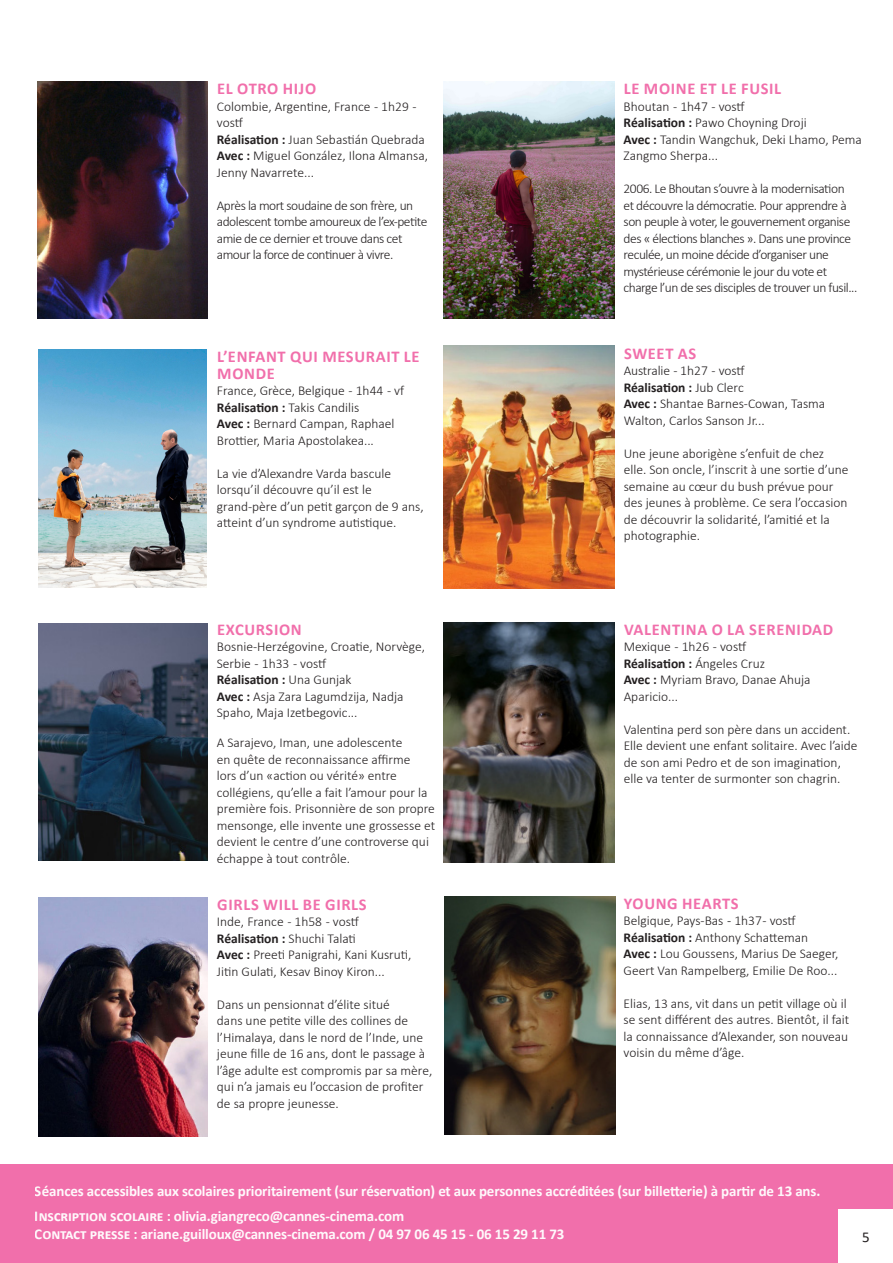
<style>
.page{position:relative;width:893px;height:1263px;background:#fff}
.page>*{position:absolute;margin:0;border:0;box-sizing:border-box;transform-origin:0 0}
.t1{font:700 16.5px "Calibri";letter-spacing:.04em;color:#f16fab}
.t2{font:700 15px/25.5px "Calibri";letter-spacing:-.01em;color:#fff}
.t3{font:15px "Calibri";color:#231f20}
.t4{font:300 13.5px/16.5px "Calibri";color:#231f20}
.t5{font:300 13.5px/16.5px "Calibri";letter-spacing:-.035em;color:#231f20}
.t6{font:700 13.5px "Calibri";color:#231f20}
.s1{font-weight:700}
.s2{font-weight:300}
.s3{color:#000}
</style>
<div class="page">
<img style="left:38px;top:82px;width:169px;height:237px">
<img style="left:444px;top:346px;width:171px;height:242px">
<img style="left:444px;top:622px;width:171px;height:240px">
<img style="left:38px;top:350px;width:169px;height:238px">
<img style="left:444px;top:896px;width:171px;height:238px">
<img style="left:38px;top:897px;width:169px;height:240px">
<img style="left:444px;top:82px;width:171px;height:237px">
<img style="left:38px;top:624px;width:169px;height:236px">
<div style="left:0;top:1165px;width:893px;height:98px;background:#f16fab"></div>
<div style="left:839px;top:1209px;width:54px;height:54px;background:#fff"></div>
<p class="t1" style="left:217px;top:77px;width:100px">EL OTRO HIJO</p>
<p class="t4" style="left:217px;top:98px;width:201px">Colombie, Argentine, France - 1h29 - vostf</p>
<p class="t4" style="left:217px;top:131px;width:210px"><span class="s1">Réalisation :</span> Juan Sebastián Quebrada</p>
<p class="t4" style="left:217px;top:147px;width:213px"><span class="s1">Avec :</span> Miguel González, Ilona Almansa,<br>Jenny Navarrete...</p>
<p class="t5" style="left:217px;top:197px;width:212px">Après la mort soudaine de son frère, un adolescent tombe amoureux de l’ex-petite amie de ce dernier et trouve dans cet amour la force de continuer à vivre.</p>
<p class="t1" style="left:217px;top:345px;width:204px">L’ENFANT QUI MESURAIT LE</p>
<p class="t1" style="left:217px;top:361px;width:59px">MONDE</p>
<p class="t4" style="left:217px;top:382px;width:189px">France, Grèce, Belgique - 1h44 - vf</p>
<p class="t4" style="left:217px;top:399px;width:144px"><span class="s1">Réalisation :</span> Takis Candilis</p>
<p class="t4" style="left:217px;top:415px;width:179px"><span class="s1">Avec :</span> Bernard Campan, Raphael<br>Brottier, Maria Apostolakea...</p>
<p class="t4" style="left:217px;top:465px;width:176px">La vie d’Alexandre Varda bascule lorsqu’il découvre qu’il est le</p>
<p class="t4" style="left:217px;top:498px;width:208px">grand-père d’un petit garçon de 9 ans, atteint d’un syndrome autistique.</p>
<p class="t1" style="left:217px;top:617px;width:86px">EXCURSION</p>
<p class="t4" style="left:217px;top:638px;width:210px">Bosnie-Herzégovine, Croatie, Norvège,<br>Serbie - 1h33 - vostf</p>
<p class="t6" style="left:217px;top:670px;width:136px">Réalisation : <span class="s2">Una Gunjak</span></p>
<p class="t4" style="left:217px;top:688px;width:188px"><span class="s1">Avec :</span> Asja Zara Lagumdzija, Nadja<br>Spaho, Maja Izetbegovic...</p>
<p class="t4" style="left:217px;top:734px;width:220px">A Sarajevo, Iman, une adolescente<br>en quête de reconnaissance affirme<br>lors d’un «action ou vérité» entre collégiens, qu’elle a fait l’amour pour la première fois. Prisonnière de son propre mensonge, elle invente une grossesse et devient le centre d’une controverse qui échappe à tout contrôle.</p>
<p class="t1" style="left:217px;top:893px;width:151px">GIRLS WILL BE GIRLS</p>
<p class="t4" style="left:217px;top:913px;width:144px">Inde, France - 1h58 - vostf</p>
<p class="t4" style="left:217px;top:930px;width:196px"><span class="s1">Réalisation :</span> Shuchi Talati<br><span class="s1">Avec :</span> Preeti Panigrahi, Kani Kusruti,<br>Jitin Gulati, Kesav Binoy Kiron...</p>
<p class="t4" style="left:217px;top:996px;width:217px">Dans un pensionnat d’élite situé<br>dans une petite ville des collines de l’Himalaya, dans le nord de l’Inde, une jeune fille de 16 ans, dont le passage à l’âge adulte est compromis par sa mère, qui n’a jamais eu l’occasion de profiter de sa propre jeunesse.</p>
<p class="t1" style="left:624px;top:77px;width:159px">LE MOINE ET LE FUSIL</p>
<p class="t4" style="left:624px;top:98px;width:123px">Bhoutan - 1h47 - vostf</p>
<p class="t4" style="left:624px;top:114px;width:185px"><span class="s1">Réalisation :</span> Pawo Choyning Droji</p>
<p class="t4" style="left:624px;top:131px;width:240px"><span class="s1">Avec :</span> Tandin Wangchuk, Deki Lhamo, Pema<br>Zangmo Sherpa...</p>
<p class="t5" style="left:624px;top:180px;width:235px">2006. Le Bhoutan s’ouvre à la modernisation et découvre la démocratie. Pour apprendre à son peuple à voter, le gouvernement organise des « élections blanches ». Dans une province reculée, un moine décide d’organiser une mystérieuse cérémonie le jour du vote et charge l’un de ses disciples de trouver un fusil...</p>
<p class="t1" style="left:624px;top:341px;width:74px">SWEET AS</p>
<p class="t4" style="left:624px;top:362px;width:123px">Australie - 1h27 - vostf</p>
<p class="t6" style="left:624px;top:377px;width:122px">Réalisation : <span class="s2">Jub Clerc</span></p>
<p class="t4" style="left:624px;top:395px;width:203px"><span class="s1">Avec :</span> Shantae Barnes-Cowan, Tasma<br>Walton, Carlos Sanson Jr...</p>
<p class="t4" style="left:624px;top:445px;width:226px">Une jeune aborigène s’enfuit de chez elle. Son oncle, l’inscrit à une sortie d’une semaine au cœur du bush prévue pour des jeunes à problème. Ce sera l’occasion de découvrir la solidarité, l’amitié et la photographie.</p>
<p class="t1" style="left:624px;top:618px;width:211px">VALENTINA O LA SERENIDAD</p>
<p class="t4" style="left:624px;top:638px;width:124px">Mexique - 1h26 - vostf</p>
<p class="t6" style="left:624px;top:654px;width:143px">Réalisation : <span class="s2">Ángeles Cruz</span></p>
<p class="t4" style="left:624px;top:671px;width:188px"><span class="s1">Avec :</span> Myriam Bravo, Danae Ahuja<br>Aparicio...</p>
<p class="t4" style="left:624px;top:721px;width:235px">Valentina perd son père dans un accident.<br>Elle devient une enfant solitaire. Avec l’aide de son ami Pedro et de son imagination, elle va tenter de surmonter son chagrin.</p>
<p class="t1" style="left:624px;top:891px;width:116px">YOUNG HEARTS</p>
<p class="t4" style="left:624px;top:912px;width:174px">Belgique, Pays-Bas <span class="s3">-</span> 1h37 - vostf</p>
<p class="t4" style="left:624px;top:929px;width:216px"><span class="s1">Réalisation :</span> Anthony Schatteman<br><span class="s1">Avec :</span> Lou Goussens, Marius De Saeger,<br>Geert Van Rampelberg, Emilie De Roo...</p>
<p class="t4" style="left:624px;top:995px;width:227px">Elias, 13 ans, vit dans un petit village où il se sent différent des autres. Bientôt, il fait la connaissance d’Alexander, son nouveau voisin du même d’âge.</p>
<p class="t2" style="left:35px;top:1178px;width:787px">Séances accessibles aux scolaires prioritairement (sur réservation) et aux personnes accréditées (sur billetterie) à partir de 13 ans.<br>Inscription scolaire : olivia.giangreco@cannes-cinema.com</p>
<p class="t2" style="left:35px;top:1221px;width:531px">Contact presse : ariane.guilloux@cannes-cinema.com / 04 97 06 45 15 - 06 15 29 11 73</p>
<p class="t3" style="left:862px;top:1226px;width:9px">5</p>
</div>
